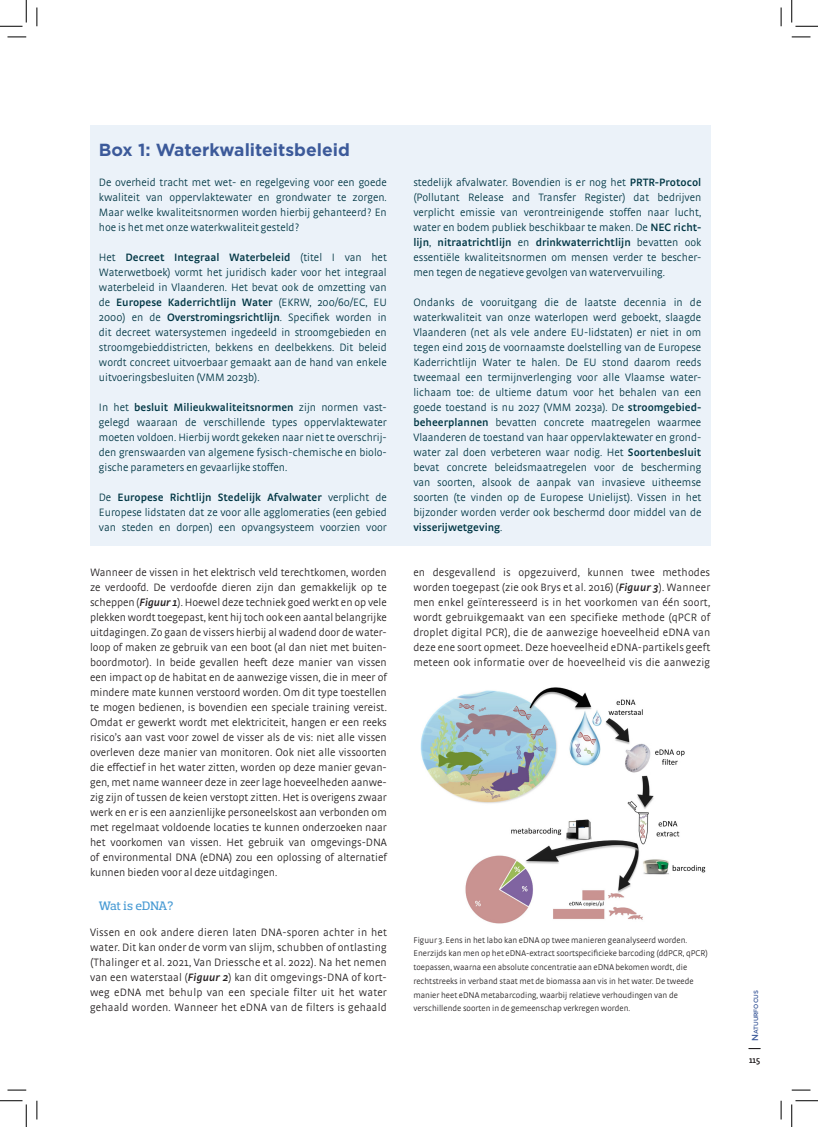
<style>
.page{position:relative;width:818px;height:1127px;background:#fff}
.page>*{position:absolute;margin:0;border:0;box-sizing:border-box;transform-origin:0 0}
.t1{font:700 17.5px "Gotham";color:#3c5a9a}
.t2{font:500 12.5px "Prelo Slab";letter-spacing:-.015em;color:#4699d3}
.t3{font:300 11.25px/15px "Strada OT";color:#003644;text-align:justify}
.t4{font:300 11.25px/15px "Strada OT";letter-spacing:.015em;color:#231f20;text-align:justify}
.t5{font:300 8.75px/13.8px "Strada OT";color:#231f20}
.t6{font:500 6.12px "Gotham";color:#3c5a9a}
.s1{font-weight:600}
.s2{font-weight:600;font-style:italic}
.s3{font-size:8.75px}
</style>
<div class="page">
<div style="left:90px;top:125px;width:620px;height:420px;background:#ebf2f9"></div>
<img style="left:420px;top:687px;width:286px;height:237px">
<svg style="left:8px;top:36px;width:18px;height:2px"></svg>
<svg style="left:792px;top:36px;width:18px;height:2px"></svg>
<svg style="left:8px;top:1089px;width:18px;height:1px"></svg>
<svg style="left:792px;top:1089px;width:18px;height:1px"></svg>
<svg style="left:36px;top:8px;width:2px;height:18px"></svg>
<svg style="left:36px;top:1100px;width:2px;height:19px"></svg>
<svg style="left:780px;top:8px;width:2px;height:18px"></svg>
<svg style="left:780px;top:1100px;width:2px;height:19px"></svg>
<svg style="left:0;top:0;width:27px;height:27px"></svg>
<svg style="left:0;top:1100px;width:27px;height:26px"></svg>
<svg style="left:791px;top:0;width:27px;height:27px"></svg>
<svg style="left:791px;top:1100px;width:27px;height:26px"></svg>
<h1 class="t1" style="left:99px;top:138px;width:253px">Box 1: Waterkwaliteitsbeleid</h1>
<p class="t3" style="left:99px;top:174px;width:289px">De overheid tracht met wet- en regelgeving voor een goede kwaliteit van oppervlaktewater en grondwater te zorgen.<br>Maar welke kwaliteitsnormen worden hierbij gehanteerd? En hoe is het met onze waterkwaliteit gesteld?</p>
<p class="t3" style="left:99px;top:249px;width:289px">Het <span class="s1">Decreet Integraal Waterbeleid</span> (titel I van het Waterwetboek) vormt het juridisch kader voor het integraal waterbeleid in Vlaanderen. Het bevat ook de omzetting van de <span class="s1">Europese Kaderrichtlijn Water</span> (EKRW, 200/60/EC, EU 2000) en de <span class="s1">Overstromingsrichtlijn</span>. Specifiek worden in dit decreet watersystemen ingedeeld in stroomgebieden en stroomgebieddistricten, bekkens en deelbekkens. Dit beleid wordt concreet uitvoerbaar gemaakt aan de hand van enkele uitvoeringsbesluiten (VMM 2023b).</p>
<p class="t3" style="left:99px;top:399px;width:289px">In het <span class="s1">besluit Milieukwaliteitsnormen</span> zijn normen vast&shy;gelegd waaraan de verschillende types oppervlaktewater moeten voldoen. Hierbij wordt gekeken naar niet te overschrij&shy;den grenswaarden van algemene fysisch-chemische en biolo&shy;gische parameters en gevaarlijke stoffen.</p>
<p class="t3" style="left:99px;top:489px;width:289px">De <span class="s1">Europese Richtlijn Stedelijk Afvalwater</span> verplicht de Europese lidstaten dat ze voor alle agglomeraties (een gebied van steden en dorpen) een opvangsysteem voorzien voor</p>
<p class="t4" style="left:90px;top:564px;width:299px">Wanneer de vissen in het elektrisch veld terechtkomen, worden ze verdoofd. De verdoofde dieren zijn dan gemakkelijk op te scheppen (<span class="s2">Figuur 1</span>). Hoewel deze techniek goed werkt en op vele plekken wordt toegepast, kent hij toch ook een aantal belangrijke uitdagingen. Zo gaan de vissers hierbij al wadend door de water&shy;loop of maken ze gebruik van een boot (al dan niet met buiten&shy;boordmotor). In beide gevallen heeft deze manier van vissen een impact op de habitat en de aanwezige vissen, die in meer of mindere mate kunnen verstoord worden. Om dit type toestellen te mogen bedienen, is bovendien een speciale training vereist.<br>Omdat er gewerkt wordt met elektriciteit, hangen er een reeks risico’s aan vast voor zowel de visser als de vis: niet alle vissen overleven deze manier van monitoren. Ook niet alle vissoorten die effectief in het water zitten, worden op deze manier gevan&shy;gen, met name wanneer deze in zeer lage hoeveelheden aanwe&shy;zig zijn of tussen de keien verstopt zitten. Het is overigens zwaar werk en er is een aanzienlijke personeelskost aan verbonden om met regelmaat voldoende locaties te kunnen onderzoeken naar het voorkomen van vissen. Het gebruik van omgevings-DNA of environmental DNA (eDNA) zou een oplossing of alternatief kunnen bieden voor al deze uitdagingen.</p>
<p class="t2" style="left:99px;top:897px;width:76px">Wat is eDNA?</p>
<p class="t4" style="left:90px;top:924px;width:298px">Vissen en ook andere dieren laten DNA-sporen achter in het water. Dit kan onder de vorm van slijm, schubben of ontlasting (Thalinger et al. 2021, Van Driessche et al. 2022). Na het nemen van een waterstaal (<span class="s2">Figuur 2</span>) kan dit omgevings-DNA of kort&shy;weg eDNA met behulp van een speciale filter uit het water gehaald worden. Wanneer het eDNA van de filters is gehaald</p>
<p class="t3" style="left:413px;top:174px;width:289px">stedelijk afvalwater. Bovendien is er nog het <span class="s1">PRTR-Protocol </span>(Pollutant Release and Transfer Register) dat bedrijven verplicht emissie van verontreinigende stoffen naar lucht, water en bodem publiek beschikbaar te maken. De <span class="s1">NEC richt&shy;lijn</span>, <span class="s1">nitraatrichtlijn</span> en <span class="s1">drinkwaterrichtlijn</span> bevatten ook essentiële kwaliteitsnormen om mensen verder te bescher&shy;men tegen de negatieve gevolgen van watervervuiling.</p>
<p class="t3" style="left:413px;top:294px;width:289px">Ondanks de vooruitgang die de laatste decennia in de waterkwaliteit van onze waterlopen werd geboekt, slaagde Vlaanderen (net als vele andere EU-lidstaten) er niet in om tegen eind 2015 de voornaamste doelstelling van de Europese Kaderrichtlijn Water te halen. De EU stond daarom reeds tweemaal een termijnverlenging voor alle Vlaamse water&shy;lichaam toe: de ultieme datum voor het behalen van een goede toestand is nu 2027 (VMM 2023a). De <span class="s1">stroomgebied&shy;beheerplannen</span> bevatten concrete maatregelen waarmee Vlaanderen de toestand van haar oppervlaktewater en grond&shy;water zal doen verbeteren waar nodig. Het <span class="s1">Soortenbesluit </span>bevat concrete beleidsmaatregelen voor de bescherming van soorten, alsook de aanpak van invasieve uitheemse soorten (te vinden op de Europese Unielijst). Vissen in het bijzonder worden verder ook beschermd door middel van de <span class="s1">visserijwetgeving</span>.</p>
<p class="t4" style="left:413px;top:564px;width:299px">en desgevallend is opgezuiverd, kunnen twee methodes worden toegepast (zie ook Brys et al. 2016) (<span class="s2">Figuur 3</span>). Wanneer men enkel geïnteresseerd is in het voorkomen van één soort, wordt gebruikgemaakt van een specifieke methode (qPCR of droplet digital PCR), die de aanwezige hoeveelheid eDNA van deze ene soort opmeet. Deze hoeveelheid eDNA-partikels geeft meteen ook informatie over de hoeveelheid vis die aanwezig</p>
<p class="t5" style="left:413px;top:932px;width:296px">Figuur 3. Eens in het labo kan eDNA op twee manieren geanalyseerd worden.<br>Enerzijds kan men op het eDNA-extract soortspecificieke barcoding (ddPCR, qPCR) toepassen, waarna een absolute concentratie aan eDNA bekomen wordt, die rechtstreeks in verband staat met de biomassa aan vis in het water. De tweede manier heet eDNA metabarcoding, waarbij relatieve verhoudingen van de verschillende soorten in de gemeenschap verkregen worden.</p>
<p class="t6" style="left:752px;top:1040px;width:52px;rotate:-90deg"><span class="s3">N</span>atuurfocus</p>
<p class="t5" style="left:749px;top:1053px;width:12px">115</p>
</div>
